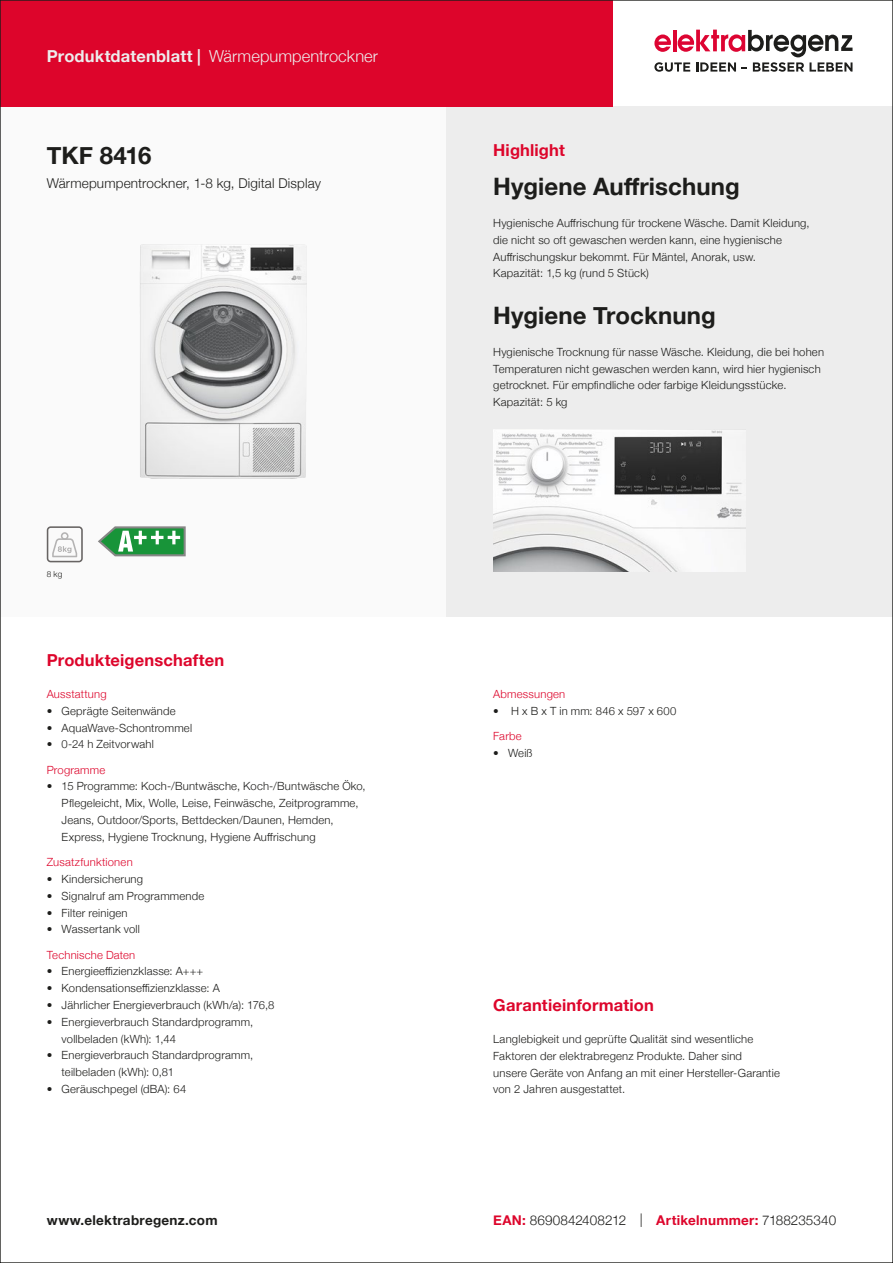
<style>
.page{position:relative;width:893px;height:1263px;background:#fff}
.page>*{position:absolute;margin:0;border:0;box-sizing:border-box;transform-origin:0 0}
.t1{font:700 24px "Helvetica Neue";letter-spacing:.005em;color:#1d1d1b}
.t2{font:700 16.5px "Helvetica Neue";letter-spacing:.01em;color:#dd052b}
.t3{font:300 16.5px "Helvetica Neue";letter-spacing:.005em;color:#ededed}
.t4{font:700 16.5px "Helvetica Neue";letter-spacing:.01em;color:#ededed}
.t5{font:300 13.5px "Helvetica Neue";letter-spacing:.01em;color:#1d1d1b}
.t6{font:700 13.5px "Helvetica Neue";letter-spacing:.02em;color:#1d1d1b}
.t7{font:300 11.25px/16.8px "Helvetica Neue";letter-spacing:.02em;color:#1d1d1b}
.t8{font:300 11.25px "Helvetica Neue";letter-spacing:.02em;color:#dd052b}
.t9{font:300 8.25px "Helvetica Neue";color:#1d1d1b}
.s1{font-weight:700;color:#dd052b}
</style>
<div class="page">
<div style="left:0;top:106px;width:893px;height:511px;background:#fafafa"></div>
<div style="left:446px;top:106px;width:447px;height:511px;background:#ededed"></div>
<div style="left:0;top:0;width:612px;height:106px;background:#dd052b"></div>
<svg style="left:654px;top:30px;width:198px;height:42px"></svg>
<svg style="left:47px;top:526px;width:36px;height:36px"></svg>
<img style="left:140px;top:244px;width:167px;height:235px">
<img style="left:493px;top:429px;width:252px;height:143px">
<svg style="left:98px;top:526px;width:88px;height:31px"></svg>
<h2 class="t4" style="left:47px;top:44px;width:156px">Produktdatenblatt |</h2>
<h2 class="t3" style="left:209px;top:43px;width:171px">Wärmepumpentrockner</h2>
<h1 class="t1" style="left:47px;top:136px;width:106px">TKF 8416</h1>
<p class="t5" style="left:47px;top:172px;width:276px">Wärmepumpentrockner, 1-8 kg, Digital Display</p>
<p class="t9" style="left:47px;top:567px;width:17px">8 kg</p>
<h2 class="t2" style="left:47px;top:647px;width:179px">Produkteigenschaften</h2>
<p class="t8" style="left:47px;top:685px;width:61px">Ausstattung</p>
<p class="t7" style="left:47px;top:701px;width:130px">• Geprägte Seitenwände</p>
<p class="t7" style="left:47px;top:718px;width:147px">• AquaWave-Schontrommel</p>
<p class="t7" style="left:47px;top:735px;width:108px">• 0-24 h Zeitvorwahl</p>
<p class="t8" style="left:47px;top:760px;width:60px">Programme</p>
<p class="t7" style="left:62px;top:777px;width:306px;text-indent:-15px">• 15 Programme: Koch-/Buntwäsche, Koch-/Buntwäsche Öko, Pflegeleicht, Mix, Wolle, Leise, Feinwäsche, Zeitprogramme, Jeans, Outdoor/Sports, Bettdecken/Daunen, Hemden, Express, Hygiene Trocknung, Hygiene Auffrischung</p>
<p class="t8" style="left:47px;top:853px;width:87px">Zusatzfunktionen</p>
<p class="t7" style="left:47px;top:870px;width:98px">• Kindersicherung</p>
<p class="t7" style="left:47px;top:886px;width:159px">• Signalruf am Programmende</p>
<p class="t7" style="left:47px;top:903px;width:82px">• Filter reinigen</p>
<p class="t7" style="left:47px;top:920px;width:95px">• Wassertank voll</p>
<p class="t8" style="left:47px;top:945px;width:90px">Technische Daten</p>
<p class="t7" style="left:47px;top:962px;width:158px">• Energieeffizienzklasse: A+++</p>
<p class="t7" style="left:47px;top:979px;width:175px">• Kondensationseffizienzklasse: A</p>
<p class="t7" style="left:47px;top:996px;width:229px">• Jährlicher Energieverbrauch (kWh/a): 176,8</p>
<p class="t7" style="left:62px;top:1012px;width:193px;text-indent:-15px">• Energieverbrauch Standardprogramm, vollbeladen (kWh): 1,44</p>
<p class="t7" style="left:62px;top:1046px;width:193px;text-indent:-15px">• Energieverbrauch Standardprogramm, teilbeladen (kWh): 0,81</p>
<p class="t7" style="left:47px;top:1080px;width:141px">• Geräuschpegel (dBA): 64</p>
<p class="t6" style="left:47px;top:1209px;width:172px">www.elektrabregenz.com</p>
<h2 class="t2" style="left:493px;top:138px;width:73px">Highlight</h2>
<h1 class="t1" style="left:493px;top:167px;width:248px">Hygiene Auffrischung</h1>
<p class="t7" style="left:493px;top:214px;width:318px">Hygienische Auffrischung für trockene Wäsche. Damit Kleidung, die nicht so oft gewaschen werden kann, eine hygienische Auffrischungskur bekommt. Für Mäntel, Anorak, usw.<br>Kapazität: 1,5 kg (rund 5 Stück)</p>
<h1 class="t1" style="left:493px;top:296px;width:224px">Hygiene Trocknung</h1>
<p class="t7" style="left:493px;top:343px;width:332px">Hygienische Trocknung für nasse Wäsche. Kleidung, die bei hohen Temperaturen nicht gewaschen werden kann, wird hier hygienisch getrocknet. Für empfindliche oder farbige Kleidungsstücke.<br>Kapazität: 5 kg</p>
<p class="t8" style="left:493px;top:685px;width:74px">Abmessungen</p>
<p class="t7" style="left:493px;top:701px;width:185px">• H x B x T in mm: 846 x 597 x 600</p>
<p class="t8" style="left:493px;top:727px;width:30px">Farbe</p>
<p class="t7" style="left:493px;top:744px;width:41px">• Weiß</p>
<h2 class="t2" style="left:493px;top:992px;width:162px">Garantieinformation</h2>
<p class="t7" style="left:493px;top:1030px;width:288px">Langlebigkeit und geprüfte Qualität sind wesentliche Faktoren der elektrabregenz Produkte. Daher sind<br>unsere Geräte von Anfang an mit einer Hersteller-Garantie von 2 Jahren ausgestattet.</p>
<p class="t5" style="left:493px;top:1209px;width:344px"><span class="s1">EAN:</span> 8690842408212 | <span class="s1">Artikelnummer:</span> 7188235340</p>
</div>
